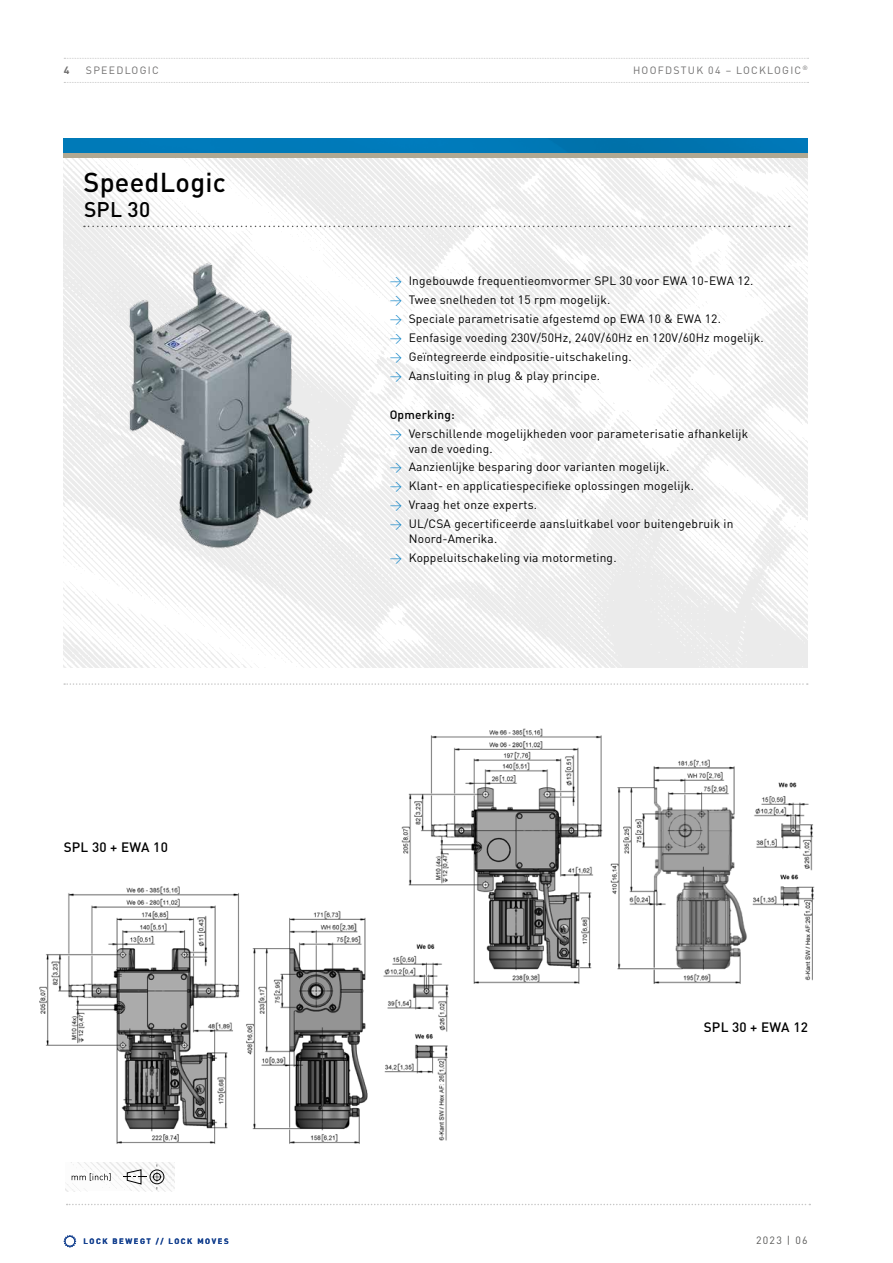
<style>
.page{position:relative;width:893px;height:1263px;background:#fff}
.page>*{position:absolute;margin:0;border:0;box-sizing:border-box;transform-origin:0 0}
.t1{font:500 27px "FFDIN";letter-spacing:.01em;color:#000}
.t2{font:500 21px "FFDIN";color:#000}
.t3{font:500 13.5px "FFDIN";letter-spacing:.015em;color:#000}
.t4{font:12px/18.9px "FFDIN";letter-spacing:.015em;color:#000}
.t5{font:10.5px "FFDIN";letter-spacing:.12em;color:#706f6f}
.t6{font:10.5px "FFDIN";letter-spacing:.12em;color:#575756}
.t7{font:700 10.5px "FFDIN";color:#706f6f}
.t8{font:700 7.8px "FFDIN";letter-spacing:.2em;color:#164290}
.s1{font-weight:300;color:#007dc5}
.s2{font-weight:500}
</style>
<div class="page">
<img style="left:64px;top:157px;width:744px;height:511px">
<img style="left:401px;top:728px;width:414px;height:256px">
<svg style="left:67px;top:1204px;width:743px;height:1px"></svg>
<svg style="left:123px;top:1164px;width:41px;height:25px"></svg>
<svg style="left:72px;top:1173px;width:39px;height:8px"></svg>
<hr style="left:64px;top:153px;width:744px;height:4px;background:#b0a892">
<img style="left:64px;top:138px;width:744px;height:15px">
<img style="left:39px;top:873px;width:424px;height:271px">
<img style="left:120px;top:253px;width:199px;height:310px">
<svg style="left:84px;top:226px;width:706px;height:1px"></svg>
<svg style="left:64px;top:683px;width:744px;height:2px"></svg>
<svg style="left:64px;top:1235px;width:12px;height:12px"></svg>
<svg style="left:64px;top:58px;width:744px;height:1px"></svg>
<svg style="left:64px;top:82px;width:744px;height:1px"></svg>
<p class="t7" style="left:64px;top:63px;width:7px">4</p>
<p class="t5" style="left:86px;top:63px;width:16px">Spee</p>
<p class="t5" style="left:116px;top:63px;width:31px">dLogic</p>
<p class="t5" style="left:633px;top:63px;width:176px">HOOFDSTUK 04 – LOCKLOGIC<sup>®</sup></p>
<h1 class="t1" style="left:84px;top:165px;width:144px">SpeedLogic</h1>
<h2 class="t2" style="left:84px;top:196px;width:68px">SPL 30</h2>
<p class="t3" style="left:64px;top:839px;width:106px">SPL 30 + EWA 10</p>
<p class="t8" style="left:84px;top:1236px;width:146px">LOCK BEWEGT // LOCK MOVES</p>
<p class="t4" style="left:390px;top:271px;width:375px"><span class="s1">&gt;</span> Ingebouwde frequentieomvormer SPL 30 voor EWA 10-EWA 12. <span class="s1">&gt;</span> Twee snelheden tot 15 rpm mogelijk.<br><span class="s1">&gt;</span> Speciale parametrisatie afgestemd op EWA 10 &amp; EWA 12.<br><span class="s1">&gt;</span> Eenfasige voeding 230V/50Hz, 240V/60Hz en 120V/60Hz mogelijk. <span class="s1">&gt;</span> Geïntegreerde eindpositie-uitschakeling.<br><span class="s1">&gt;</span> Aansluiting in plug &amp; play principe.</p>
<p class="t4" style="left:390px;top:405px;width:360px"><span class="s2">Opmerking:<br></span><span class="s1">&gt;</span> Verschillende mogelijkheden voor parameterisatie afhankelijk</p>
<p class="t4" style="left:390px;top:439px;width:345px;text-indent:19px">van de voeding.<br><span class="s1">&gt;</span> Aanzienlijke besparing door varianten mogelijk.<br><span class="s1">&gt;</span> Klant- en applicatiespecifieke oplossingen mogelijk.<br><span class="s1">&gt;</span> Vraag het onze experts.<br><span class="s1">&gt;</span> UL/CSA gecertificeerde aansluitkabel voor buitengebruik in</p>
<p class="t4" style="left:390px;top:529px;width:228px;text-indent:19px">Noord-Amerika.<br><span class="s1">&gt;</span> Koppeluitschakeling via motormeting.</p>
<p class="t3" style="left:704px;top:1018px;width:106px">SPL 30 + EWA 12</p>
<p class="t6" style="left:756px;top:1233px;width:53px">2023 | 06</p>
</div>
